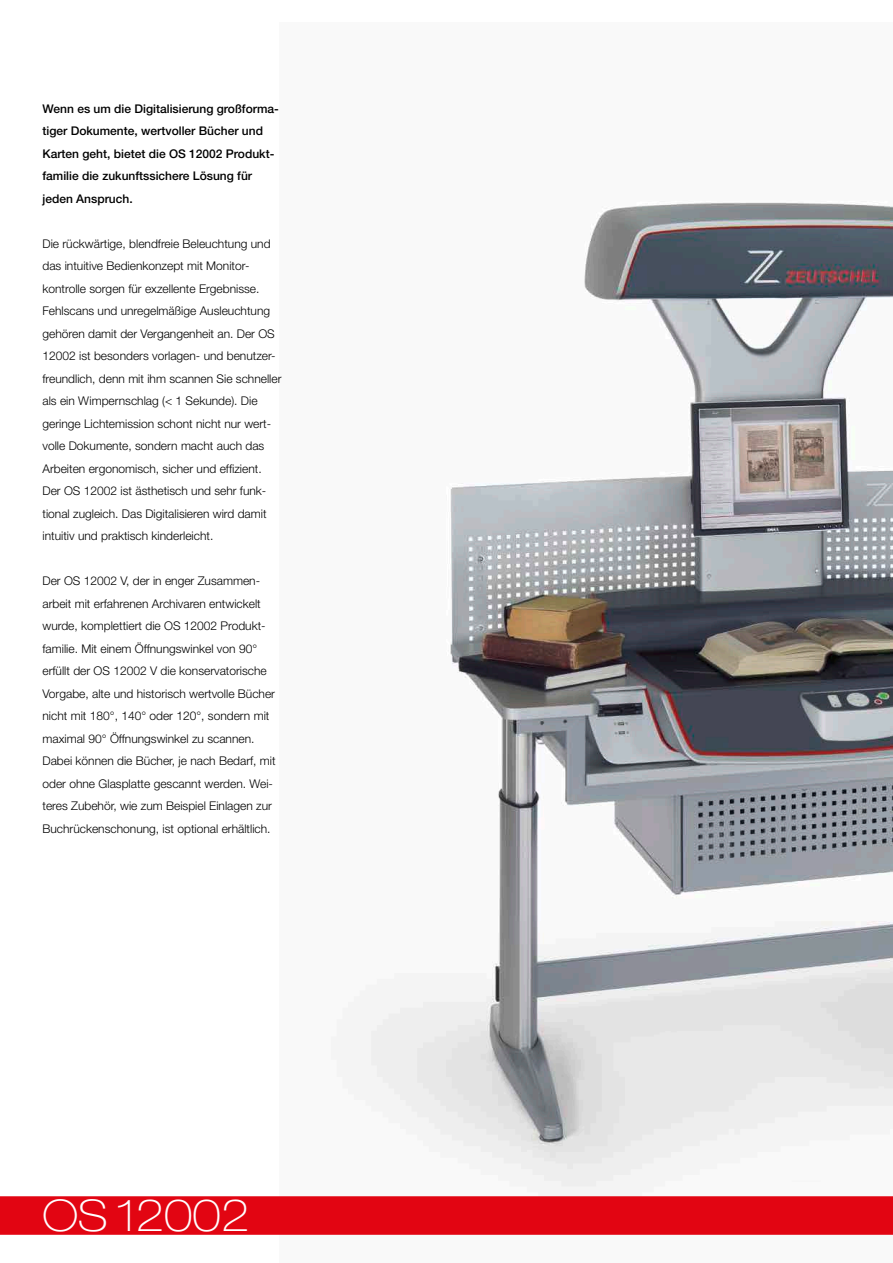
<style>
.page{position:relative;width:893px;height:1263px;background:#fff}
.page>*{position:absolute;margin:0;border:0;box-sizing:border-box;transform-origin:0 0}
.t1{font:100 expanded 43.8px "Helvetica Neue LT";color:#fff}
.t2{font:300 12px/22.5px "Helvetica Neue LT";color:#000}
.t3{font:500 12px/22.5px "Helvetica Neue LT";color:#000}
</style>
<div class="page">
<img style="left:331px;top:202px;width:562px;height:994px">
<div style="left:0;top:1196px;width:893px;height:39px;background:#e20512"></div>
<p class="t3" style="left:43px;top:97px;width:238px">Wenn es um die Digitalisierung großforma&shy;tiger Dokumente, wertvoller Bücher und Karten geht, bietet die OS 12002 Produkt&shy;familie die zukunftssichere Lösung für jeden Anspruch.</p>
<p class="t2" style="left:43px;top:232px;width:240px">Die rückwärtige, blendfreie Beleuchtung und das intuitive Bedienkonzept mit Monitor&shy;kontrolle sorgen für exzellente Ergebnisse.<br>Fehlscans und unregelmäßige Ausleuchtung gehören damit der Vergangenheit an. Der OS 12002 ist besonders vorlagen- und benutzer&shy;freundlich, denn mit ihm scannen Sie schneller als ein Wimpernschlag (&lt; 1 Sekunde). Die geringe Lichtemission schont nicht nur wert&shy;volle Dokumente, sondern macht auch das Arbeiten ergonomisch, sicher und effizient.<br>Der OS 12002 ist ästhetisch und sehr funk&shy;tional zugleich. Das Digitalisieren wird damit intuitiv und praktisch kinderleicht.</p>
<p class="t2" style="left:43px;top:570px;width:235px">Der OS 12002 V, der in enger Zusammen&shy;arbeit mit erfahrenen Archivaren entwickelt wurde, komplettiert die OS 12002 Produkt&shy;familie. Mit einem Öffnungswinkel von 90° erfüllt der OS 12002 V die konservatorische Vorgabe, alte und historisch wertvolle Bücher nicht mit 180°, 140° oder 120°, sondern mit maximal 90° Öffnungswinkel zu scannen.<br>Dabei können die Bücher, je nach Bedarf, mit oder ohne Glasplatte gescannt werden. Wei&shy;teres Zubehör, wie zum Beispiel Einlagen zur Buchrückenschonung, ist optional erhältlich.</p>
<h1 class="t1" style="left:43px;top:1189px;width:208px">OS 12002</h1>
</div>
